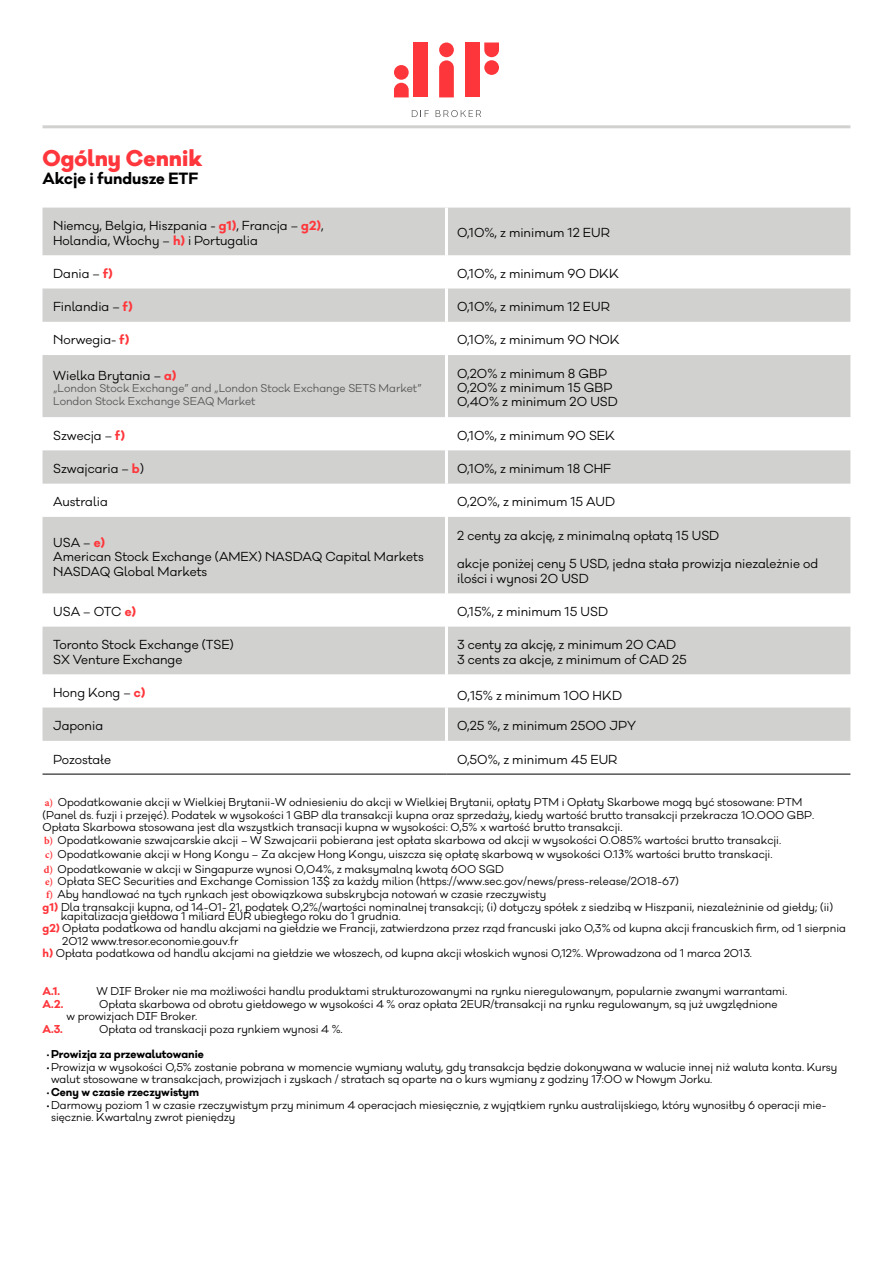
<style>
.page{position:relative;width:893px;height:1263px;background:#fff}
.page>*{position:absolute;margin:0;border:0;box-sizing:border-box;transform-origin:0 0}
.t1{font:800 21px "Galano Classic Alt";color:#ff363b}
.t2{font:700 15px "Galano Classic Alt";color:#000}
.t3{font:12px/14.4px "Galano Classic Alt";color:#000}
.t4{font:10.5px/12.6px "Galano Classic Alt";color:#000}
.t5{font:10.5px/12.6px "Galano Classic Alt";color:#585858}
.t6{font:700 10.5px "Galano Classic Alt";color:#000}
.t7{font:700 10.5px "Galano Classic Alt";color:#ff363b}
.s1{font-weight:700;color:#ff363b}
.s2{font-family:"Galano Classic"}
.s3{font-family:"Minion Pro";font-weight:700;color:#ff363b}
.s4{font-family:"Minion Pro";font-size:13.5px}
.s5{font-weight:700}
</style>
<div class="page">
<svg style="left:412px;top:110px;width:17px;height:7px"></svg>
<svg style="left:436px;top:110px;width:45px;height:7px"></svg>
<div style="left:439px;top:43px;width:15px;height:14px;background:#fc363b;border-radius:50%"></div>
<svg style="left:439px;top:60px;width:15px;height:37px"></svg>
<div style="left:465px;top:43px;width:15px;height:54px;background:#fc363b"></div>
<div style="left:484px;top:60px;width:15px;height:15px;background:#fc363b;border-radius:50%"></div>
<svg style="left:484px;top:43px;width:15px;height:14px"></svg>
<div style="left:413px;top:43px;width:15px;height:54px;background:#fc363b"></div>
<div style="left:394px;top:65px;width:15px;height:15px;background:#fc363b;border-radius:50%"></div>
<svg style="left:394px;top:83px;width:15px;height:14px"></svg>
<hr style="left:43px;top:125px;width:807px;height:3px;background:#d1d1d0">
<svg style="left:43px;top:208px;width:807px;height:533px;fill:#d1d1d0"></svg>
<hr style="left:445px;top:208px;width:3px;height:47px;background:#fff">
<hr style="left:445px;top:255px;width:3px;height:33px;background:#fff">
<hr style="left:445px;top:288px;width:3px;height:34px;background:#fff">
<hr style="left:445px;top:322px;width:3px;height:33px;background:#fff">
<hr style="left:445px;top:355px;width:3px;height:62px;background:#fff">
<hr style="left:445px;top:417px;width:3px;height:33px;background:#fff">
<hr style="left:445px;top:450px;width:3px;height:34px;background:#fff">
<hr style="left:445px;top:484px;width:3px;height:33px;background:#fff">
<hr style="left:445px;top:517px;width:3px;height:76px;background:#fff">
<hr style="left:445px;top:593px;width:3px;height:34px;background:#fff">
<hr style="left:445px;top:627px;width:3px;height:47px;background:#fff">
<hr style="left:445px;top:674px;width:3px;height:33px;background:#fff">
<hr style="left:445px;top:707px;width:3px;height:34px;background:#fff">
<hr style="left:43px;top:774px;width:403px;height:1px;background:#000">
<hr style="left:446px;top:774px;width:404px;height:1px;background:#000">
<h1 class="t1" style="left:43px;top:143px;width:161px">Ogólny Cennik</h1>
<h2 class="t2" style="left:43px;top:168px;width:157px">Akcje i fundusze ETF</h2>
<p class="t3" style="left:53px;top:219px;width:272px">Niemcy, Belgia, Hiszpania - <span class="s1">g1)</span>, Francja – <span class="s1">g2)</span>,<br>Holandia, Włochy – <span class="s1">h)</span> i Portugalia</p>
<p class="t3" style="left:457px;top:226px;width:154px">0,10%, z minimum 12 EUR</p>
<p class="t3" style="left:53px;top:266px;width:61px">Dania – <span class="s1">f)</span></p>
<p class="t3" style="left:457px;top:266px;width:163px">0,10%, z minimum 90 DKK</p>
<p class="t3" style="left:53px;top:300px;width:81px">Finlandia – <span class="s1">f)</span></p>
<p class="t3" style="left:457px;top:300px;width:154px">0,10%, z minimum 12 EUR</p>
<p class="t3" style="left:53px;top:333px;width:78px">Norwegia- <span class="s1">f)</span></p>
<p class="t3" style="left:457px;top:333px;width:164px">0,10%, z minimum 90 NOK</p>
<p class="t3" style="left:53px;top:368px;width:125px">Wielka Brytania – <span class="s1">a)</span></p>
<p class="t5" style="left:53px;top:382px;width:370px">„London Stock Exchange” and „London Stock Exchange SETS Market”<br>London Stock Exchange SEAQ Market</p>
<p class="t3" style="left:457px;top:366px;width:162px">0,20% z minimum 8 GBP<br>0,20% z minimum 15 GBP<br>0,40% z minimum 20 USD</p>
<p class="t3" style="left:53px;top:428px;width:73px">Szwecja – <span class="s1">f)</span></p>
<p class="t3" style="left:457px;top:428px;width:160px">0,10%, z minimum 90 SEK</p>
<p class="t3" style="left:53px;top:462px;width:92px">Szwajcaria – <span class="s1">b</span>)</p>
<p class="t3" style="left:457px;top:462px;width:155px">0,10%, z minimum 18 CHF</p>
<p class="t3" style="left:53px;top:495px;width:56px">Australia</p>
<p class="t3" style="left:457px;top:495px;width:160px">0,20%, z minimum 15 AUD</p>
<p class="t3" style="left:53px;top:535px;width:372px">USA – <span class="s1">e)<br></span>American Stock Exchange (AMEX) NASDAQ Capital Markets<br>NASDAQ Global Markets</p>
<p class="t3" style="left:457px;top:528px;width:264px">2 centy za akcję, z minimalną opłatą 15 USD</p>
<p class="t3" style="left:457px;top:557px;width:363px">akcje poniżej ceny 5 USD, jedna stała prowizja niezależnie od ilości i wynosi 20 USD</p>
<p class="t3" style="left:53px;top:605px;width:84px">USA – OTC <span class="s1">e)</span></p>
<p class="t3" style="left:457px;top:605px;width:152px">0,15%, z minimum 15 USD</p>
<p class="t3" style="left:53px;top:638px;width:182px">Toronto Stock Exchange (TSE)<br>SX Venture Exchange</p>
<p class="t3" style="left:457px;top:638px;width:231px">3 centy za akcję, z minimum 20 CAD<br>3 cents za akcje, z minimum of CAD 25</p>
<p class="t3" style="left:53px;top:685px;width:94px">Hong Kong – <span class="s1">c)</span></p>
<p class="t3" style="left:457px;top:688px;width:167px">0,<span class="s2">15</span>% z minimum 100 HKD</p>
<p class="t3" style="left:53px;top:719px;width:51px">Japonia</p>
<p class="t3" style="left:457px;top:719px;width:180px">0,25 %, z minimum 2500 JPY</p>
<p class="t3" style="left:53px;top:752px;width:60px">Pozostałe</p>
<p class="t3" style="left:457px;top:752px;width:162px">0,50%, z minimum 45 EUR</p>
<p class="t4" style="left:43px;top:796px;width:773px"><span class="s3">a)</span> Opodatkowanie akcji w Wielkiej Brytanii-W odniesieniu do akcji w Wielkiej Brytanii, opłaty PTM i Opłaty Skarbowe mogą być stosowane: PTM (Panel ds. fuzji i przejęć). Podatek w wysokości 1 GBP dla transakcji kupna oraz sprzedaży, kiedy wartość brutto transakcji przekracza 10.000 GBP.<br>Opłata Skarbowa stosowana jest dla wszystkich transacji kupna w wysokości: 0,5% x wartość brutto transakcji.<br><span class="s3">b)</span> Opodatkowanie szwajcarskie akcji – W Szwajcarii pobierana jest opłata skarbowa od akcji w wysokości 0.085% wartości brutto transakcji.</p>
<p class="t4" style="left:44px;top:847px;width:730px;line-height:14.4px"><span class="s3">c)</span> Opodatkowanie akcji w Hong Kongu – Za akcjew Hong Kongu, uiszcza się opłatę skarbową w wysokości 0.1<span class="s4">3</span>% wartości brutto transkacji. <span class="s3">d)</span> Opodatkowanie w akcji w Singapurze wynosi 0,04%, z maksymalną kwotą 600 SGD</p>
<p class="t4" style="left:45px;top:875px;width:635px"><span class="s3">e)</span> Opłata SEC Securities and Exchange Comission 13$ za każdy milion (https://www.sec.gov/news/press-release/2018-67)</p>
<p class="t4" style="left:46px;top:888px;width:502px"><span class="s3">f)</span> Aby handlować na tych rynkach jest obowiązkowa subskrybcja notowań w czasie rzeczywisty</p>
<p class="t4" style="left:43px;top:900px;width:792px"><span class="s1">g1)</span> Dla transakcji kupna, od 14-01- 21, podatek 0,2%/wartości nominalnej transakcji; (i) dotyczy spółek z siedzibą w Hiszpanii, niezależninie od giełdy; (ii)</p>
<p class="t4" style="left:61px;top:909px;width:341px">kapitalizacja giełdowa 1 miliard EUR ubiegłego roku do 1 grudnia.</p>
<p class="t4" style="left:43px;top:922px;width:805px"><span class="s1">g2)</span> Opłata podatkowa od handlu akcjami na giełdzie we Francji, zatwierdzona przez rząd francuski jako 0,3% od kupna akcji francuskich firm, od 1 sierpnia</p>
<p class="t4" style="left:62px;top:935px;width:178px">2012 www.tresor.economie.gouv.fr</p>
<p class="t4" style="left:43px;top:947px;width:711px"><span class="s1">h)</span> Opłata podatkowa od handlu akcjami na giełdzie we włoszech, od kupna akcji włoskich wynosi 0,12%. Wprowadzona od 1 marca 2013.</p>
<p class="t7" style="left:43px;top:984px;width:19px">A.1.</p>
<p class="t4" style="left:97px;top:985px;width:692px">W DIF Broker nie ma możliwości handlu produktami strukturozowanymi na rynku nieregulowanym, popularnie zwanymi warrantami.</p>
<p class="t7" style="left:43px;top:997px;width:22px">A.2.</p>
<p class="t4" style="left:66px;top:998px;width:713px;text-indent:33px">Opłata skarbowa od obrotu giełdowego w wysokości 4 % oraz opłata 2EUR/transakcji na rynku regulowanym, są już uwgzlędnione w prowizjach DIF Broker.</p>
<p class="t7" style="left:43px;top:1022px;width:22px">A.3.</p>
<p class="t4" style="left:99px;top:1023px;width:245px">Opłata od transkacji poza rynkiem wynosi 4 %.</p>
<p class="t6" style="left:47px;top:1047px;width:159px">· Prowizja za przewalutowanie</p>
<p class="t4" style="left:47px;top:1061px;width:792px"><span class="s5">·</span> Prowizja w wysokości 0,5% zostanie pobrana w momencie wymiany waluty, gdy transakcja będzie dokonywana w walucie innej niż waluta konta. Kursy</p>
<p class="t4" style="left:51px;top:1073px;width:663px">walut stosowane w transakcjach, prowizjach i zyskach / stratach są oparte na o kurs wymiany z godziny 17:00 w Nowym Jorku.</p>
<p class="t6" style="left:47px;top:1085px;width:154px">· Ceny w czasie rzeczywistym</p>
<p class="t4" style="left:47px;top:1098px;width:781px"><span class="s5">·</span> Darmowy poziom 1 w czasie rzeczywistym przy minimum 4 operacjach miesięcznie, z wyjątkiem rynku australijskiego, który wynosiłby 6 operacji mie-</p>
<p class="t4" style="left:51px;top:1111px;width:186px">sięcznie. Kwartalny zwrot pieniędzy</p>
</div>
